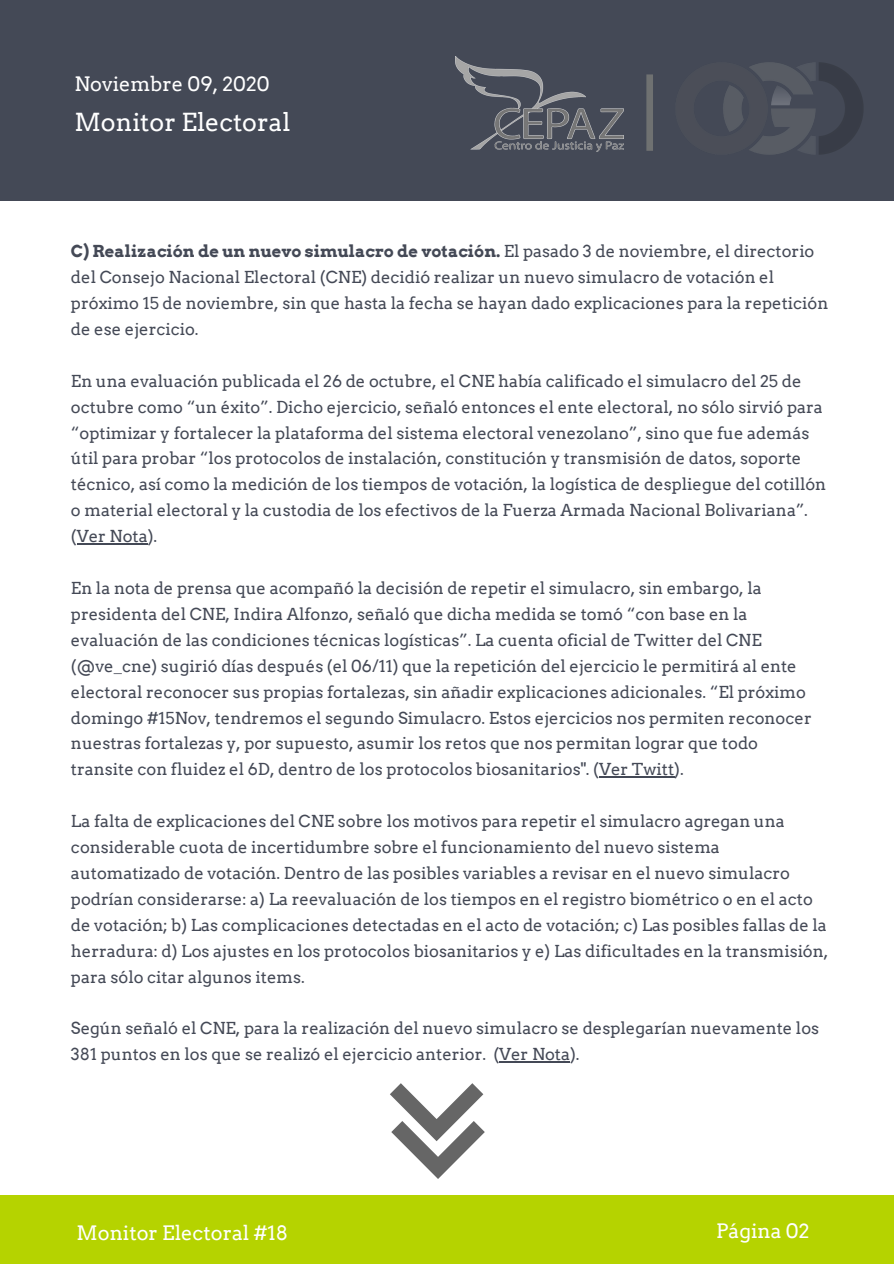
<style>
.page{position:relative;width:894px;height:1264px;background:#fff}
.page>*{position:absolute;margin:0;border:0;box-sizing:border-box;transform-origin:0 0}
.t1{font:24.9px "Arvo";color:#fff}
.t2{font:19.8px "Arvo";color:#fff}
.t3{font:16.5px/26px "Arvo";color:#444956}
.s1{font-weight:700}
</style>
<div class="page">
<div style="left:0;top:0;width:893px;height:200px;background:#444956"></div>
<div style="left:0;top:1195px;width:893px;height:68px;background:#b5d300"></div>
<hr style="left:77px;top:543px;width:71px;height:1px;background:#444956">
<hr style="left:599px;top:776px;width:75px;height:1px;background:#444956">
<hr style="left:499px;top:1061px;width:71px;height:1px;background:#444956">
<img style="left:652px;top:62px;width:211px;height:93px">
<img style="left:455px;top:57px;width:168px;height:95px">
<svg style="left:646px;top:74px;width:6px;height:77px"></svg>
<svg style="left:390px;top:1083px;width:94px;height:95px"></svg>
<p class="t2" style="left:74px;top:72px;width:197px">Noviembre 09, 2020</p>
<h1 class="t1" style="left:74px;top:107px;width:217px">Monitor Electoral</h1>
<p class="t3" style="left:71px;top:238px;width:758px"><span class="s1">C) Realización de un nuevo simulacro de votación.</span> El pasado 3 de noviembre, el directorio del Consejo Nacional Electoral (CNE) decidió realizar un nuevo simulacro de votación el próximo 15 de noviembre, sin que hasta la fecha se hayan dado explicaciones para la repetición de ese ejercicio.</p>
<p class="t3" style="left:71px;top:368px;width:756px">En una evaluación publicada el 26 de octubre, el CNE había calificado el simulacro del 25 de octubre como “un éxito”. Dicho ejercicio, señaló entonces el ente electoral, no sólo sirvió para “optimizar y fortalecer la plataforma del sistema electoral venezolano”, sino que fue además útil para probar “los protocolos de instalación, constitución y transmisión de datos, soporte técnico, así como la medición de los tiempos de votación, la logística de despliegue del cotillón o material electoral y la custodia de los efectivos de la Fuerza Armada Nacional Bolivariana”. (Ver Nota).</p>
<p class="t3" style="left:71px;top:575px;width:742px">En la nota de prensa que acompañó la decisión de repetir el simulacro, sin embargo, la presidenta del CNE, Indira Alfonzo, señaló que dicha medida se tomó “con base en la evaluación de las condiciones técnicas logísticas”. La cuenta oficial de Twitter del CNE (@ve_cne) sugirió días después (el 06/11) que la repetición del ejercicio le permitirá al ente electoral reconocer sus propias fortalezas, sin añadir explicaciones adicionales. “El próximo domingo #15Nov, tendremos el segundo Simulacro. Estos ejercicios nos permiten reconocer nuestras fortalezas y, por supuesto, asumir los retos que nos permitan lograr que todo transite con fluidez el 6D, dentro de los protocolos biosanitarios". (Ver Twitt).</p>
<p class="t3" style="left:71px;top:808px;width:758px">La falta de explicaciones del CNE sobre los motivos para repetir el simulacro agregan una considerable cuota de incertidumbre sobre el funcionamiento del nuevo sistema automatizado de votación. Dentro de las posibles variables a revisar en el nuevo simulacro podrían considerarse: a) La reevaluación de los tiempos en el registro biométrico o en el acto de votación; b) Las complicaciones detectadas en el acto de votación; c) Las posibles fallas de la herradura: d) Los ajustes en los protocolos biosanitarios y e) Las dificultades en la transmisión, para sólo citar algunos items.</p>
<p class="t3" style="left:71px;top:1015px;width:749px">Según señaló el CNE, para la realización del nuevo simulacro se desplegarían nuevamente los<br>381 puntos en los que se realizó el ejercicio anterior. (Ver Nota).</p>
<p class="t2" style="left:77px;top:1220px;width:213px">Monitor Electoral #18</p>
<p class="t2" style="left:716px;top:1218px;width:95px">Página 02</p>
</div>
